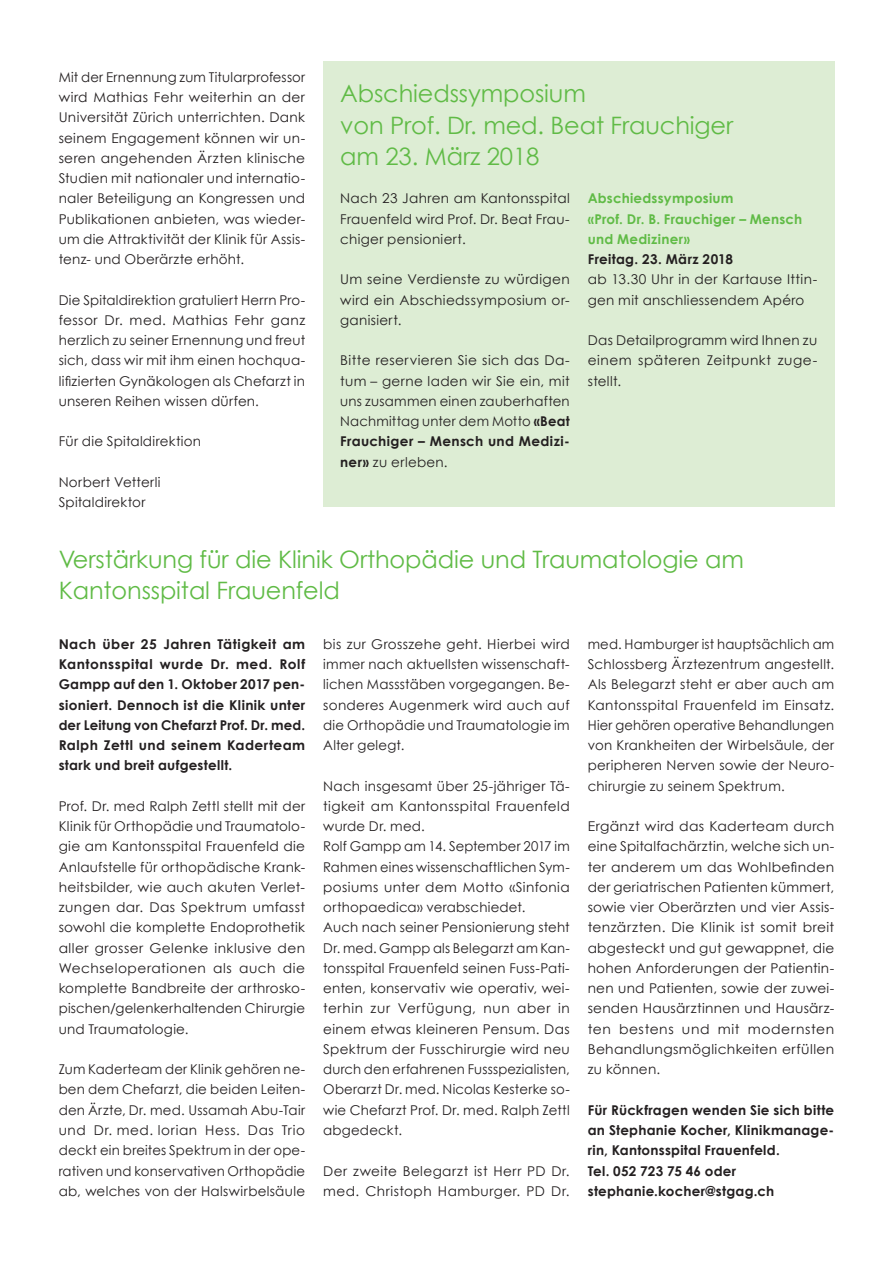
<style>
.page{position:relative;width:893px;height:1263px;background:#fff}
.page>*{position:absolute;margin:0;border:0;box-sizing:border-box;transform-origin:0 0}
.t1{font:24px/31.5px "Century Gothic";letter-spacing:-.005em;color:#60bb46}
.t2{font:13.5px/20.2px "Century Gothic";letter-spacing:.02em;color:#231f20;text-align:justify}
.t3{font:700 13.5px/20.2px "Century Gothic";letter-spacing:.02em;color:#231f20;text-align:justify}
.t4{font:700 13.5px/20.2px "Century Gothic";letter-spacing:.015em;color:#60bb46}
.s1{font-weight:700}
</style>
<div class="page">
<div style="left:323px;top:61px;width:511px;height:446px;background:#ddedd4"></div>
<p class="t2" style="left:59px;top:67px;width:248px">Mit der Ernennung zum Titularprofessor wird Mathias Fehr weiterhin an der Universität Zürich unterrichten. Dank seinem Engagement können wir un&shy;seren angehenden Ärzten klinische Studien mit nationaler und internatio&shy;naler Beteiligung an Kongressen und Publikationen anbieten, was wieder&shy;um die Attraktivität der Klinik für Assis&shy;tenz- und Oberärzte erhöht.</p>
<p class="t2" style="left:59px;top:289px;width:248px">Die Spitaldirektion gratuliert Herrn Pro&shy;fessor Dr. med. Mathias Fehr ganz herzlich zu seiner Ernennung und freut sich, dass wir mit ihm einen hochqua&shy;lifizierten Gynäkologen als Chefarzt in unseren Reihen wissen dürfen.</p>
<p class="t2" style="left:59px;top:431px;width:144px">Für die Spitaldirektion</p>
<p class="t2" style="left:59px;top:472px;width:103px">Norbert Vetterli<br>Spitaldirektor</p>
<h1 class="t1" style="left:340px;top:77px;width:395px">Abschiedssymposium<br>von Prof. Dr. med. Beat Frauchiger am 23. März 2018</h1>
<p class="t2" style="left:340px;top:188px;width:231px">Nach 23 Jahren am Kantonsspital Frauenfeld wird Prof. Dr. Beat Frau&shy;chiger pensioniert.</p>
<p class="t2" style="left:340px;top:269px;width:231px">Um seine Verdienste zu würdigen wird ein Abschiedssymposium or&shy;ganisiert.</p>
<p class="t2" style="left:340px;top:350px;width:231px">Bitte reservieren Sie sich das Da&shy;tum – gerne laden wir Sie ein, mit uns zusammen einen zauberhaften Nachmittag unter dem Motto <span class="s1">«Beat Frauchiger – Mensch und Medizi&shy;ner»</span> zu erleben.</p>
<p class="t4" style="left:588px;top:188px;width:216px">Abschiedssymposium<br>«Prof. Dr. B. Frauchiger – Mensch und Mediziner»</p>
<p class="t3" style="left:588px;top:249px;width:147px">Freitag. 23. März 2018</p>
<p class="t2" style="left:588px;top:269px;width:231px">ab 13.30 Uhr in der Kartause Ittin&shy;gen mit anschliessendem Apéro</p>
<p class="t2" style="left:588px;top:330px;width:231px">Das Detailprogramm wird Ihnen zu einem späteren Zeitpunkt zuge&shy;stellt.</p>
<h1 class="t1" style="left:59px;top:543px;width:687px">Verstärkung für die Klinik Orthopädie und Traumatologie am<br>Kantonsspital Frauenfeld</h1>
<p class="t3" style="left:59px;top:634px;width:248px">Nach über 25 Jahren Tätigkeit am Kantonsspital wurde Dr. med. Rolf Gampp auf den 1. Oktober 2017 pen&shy;sioniert. Dennoch ist die Klinik unter der Leitung von Chefarzt Prof. Dr. med.<br>Ralph Zettl und seinem Kaderteam stark und breit aufgestellt.</p>
<p class="t2" style="left:59px;top:796px;width:248px">Prof. Dr. med Ralph Zettl stellt mit der Klinik für Orthopädie und Traumatolo&shy;gie am Kantonsspital Frauenfeld die Anlaufstelle für orthopädische Krank&shy;heitsbilder, wie auch akuten Verlet&shy;zungen dar. Das Spektrum umfasst sowohl die komplette Endoprothetik aller grosser Gelenke inklusive den Wechseloperationen als auch die komplette Bandbreite der arthrosko&shy;pischen/gelenkerhaltenden Chirurgie und Traumatologie.</p>
<p class="t2" style="left:59px;top:1059px;width:248px">Zum Kaderteam der Klinik gehören ne&shy;ben dem Chefarzt, die beiden Leiten&shy;den Ärzte, Dr. med. Ussamah Abu-Tair und Dr. med. lorian Hess. Das Trio deckt ein breites Spektrum in der ope&shy;rativen und konservativen Orthopädie ab, welches von der Halswirbelsäule</p>
<p class="t2" style="left:323px;top:634px;width:248px">bis zur Grosszehe geht. Hierbei wird immer nach aktuellsten wissenschaft&shy;lichen Massstäben vorgegangen. Be&shy;sonderes Augenmerk wird auch auf die Orthopädie und Traumatologie im Alter gelegt.</p>
<p class="t2" style="left:323px;top:775px;width:248px;text-align:left">Nach insgesamt über 25-jähriger Tä&shy;tigkeit am Kantonsspital Frauenfeld wurde Dr. med.<br>Rolf Gampp am 14. September 2017 im Rahmen eines wissenschaftlichen Sym&shy;posiums unter dem Motto «Sinfonia orthopaedica» verabschiedet.<br>Auch nach seiner Pensionierung steht Dr. med. Gampp als Belegarzt am Kan&shy;tonsspital Frauenfeld seinen Fuss-Pati&shy;enten, konservativ wie operativ, wei&shy;terhin zur Verfügung, nun aber in einem etwas kleineren Pensum. Das Spektrum der Fusschirurgie wird neu durch den erfahrenen Fussspezialisten, Oberarzt Dr. med. Nicolas Kesterke so&shy;wie Chefarzt Prof. Dr. med. Ralph Zettl abgedeckt.</p>
<p class="t2" style="left:323px;top:1160px;width:248px">Der zweite Belegarzt ist Herr PD Dr. med. Christoph Hamburger. PD Dr.</p>
<p class="t2" style="left:588px;top:634px;width:248px">med. Hamburger ist hauptsächlich am Schlossberg Ärztezentrum angestellt.<br>Als Belegarzt steht er aber auch am Kantonsspital Frauenfeld im Einsatz.<br>Hier gehören operative Behandlungen von Krankheiten der Wirbelsäule, der peripheren Nerven sowie der Neuro&shy;chirurgie zu seinem Spektrum.</p>
<p class="t2" style="left:588px;top:816px;width:248px">Ergänzt wird das Kaderteam durch eine Spitalfachärztin, welche sich un&shy;ter anderem um das Wohlbefinden der geriatrischen Patienten kümmert, sowie vier Oberärzten und vier Assis&shy;tenzärzten. Die Klinik ist somit breit abgesteckt und gut gewappnet, die hohen Anforderungen der Patientin&shy;nen und Patienten, sowie der zuwei&shy;senden Hausärztinnen und Hausärz&shy;ten bestens und mit modernsten Behandlungsmöglichkeiten erfüllen zu können.</p>
<p class="t3" style="left:588px;top:1099px;width:248px;text-align:left">Für Rückfragen wenden Sie sich bitte an Stephanie Kocher, Klinikmanage&shy;rin, Kantonsspital Frauenfeld.<br>Tel. 052 723 75 46 oder stephanie.kocher@stgag.ch</p>
</div>
